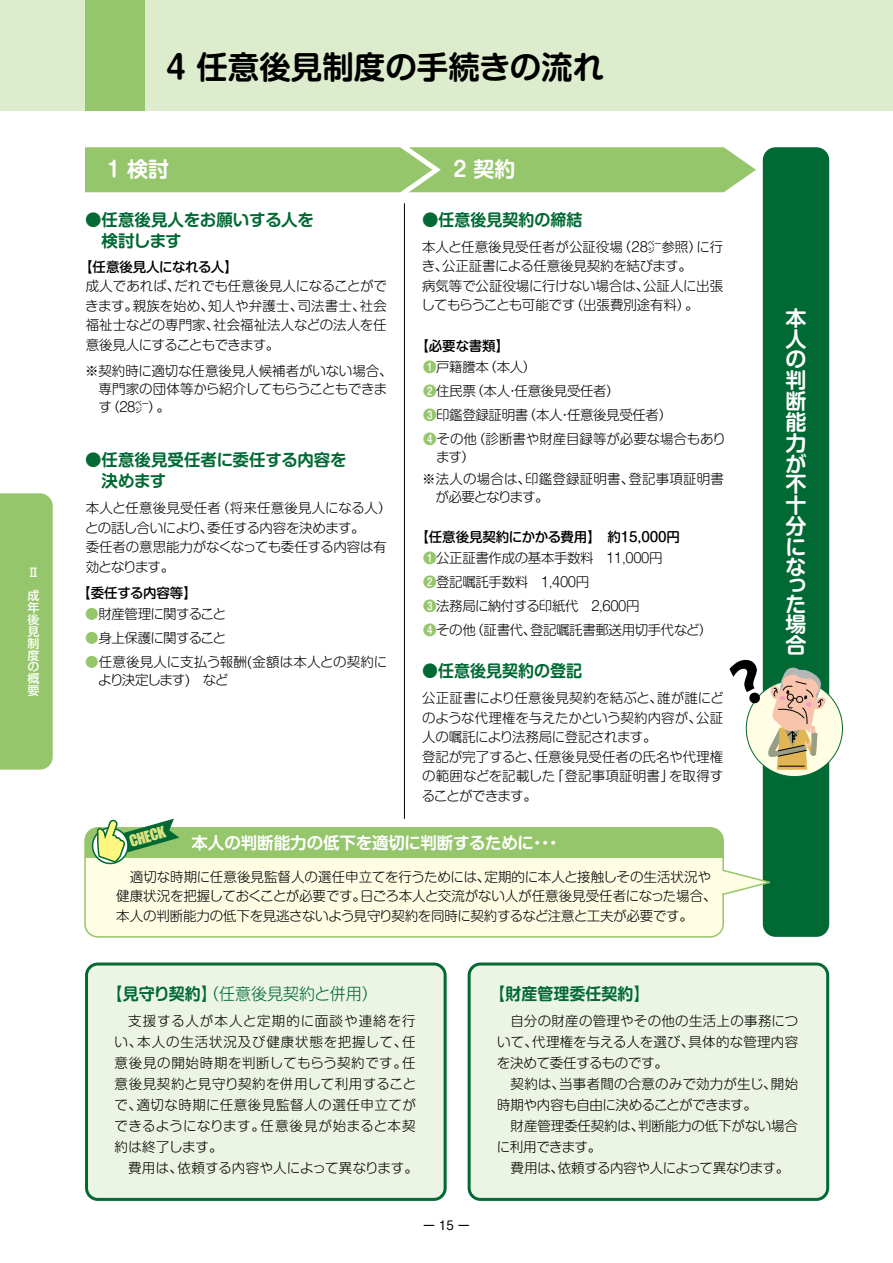
<style>
.page{position:relative;width:893px;height:1263px;background:#fff}
.page>*{position:absolute;margin:0;border:0;box-sizing:border-box;transform-origin:0 0}
.t1{font:700 31.5px "Shin M Go Pro De";color:#000}
.t2{font:700 21px/20.7px "Shin M Go Pro De";color:#fff}
.t3{font:700 16.5px/21px "Shin M Go Pro De";color:#006934}
.t4{font:700 16.5px "Shin M Go Pro De";color:#fff}
.t5{font:300 16.5px "Shin M Go Pro";color:#006934}
.t6{font:14.85px "Impact";color:#d9e480}
.t7{font:300 13.5px/19.5px "Shin M Go Pro";letter-spacing:-.01em;color:#000}
.t8{font:300 13.5px/24px "Shin M Go Pro";letter-spacing:-.03em;color:#000}
.t9{font:500 13.5px "Shin M Go Pro";letter-spacing:-.01em;color:#000}
.t10{font:300 13.5px/18px "Shin M Go Pro";letter-spacing:.01em;color:#000}
.t11{font:300 13.5px "Shin M Go Pro";letter-spacing:-.06em;color:#000}
.t12{font:300 13.5px "Shin M Go Pro";letter-spacing:-.035em;color:#000}
.t13{font:500 13.5px "Shin M Go Pro";letter-spacing:-.03em;color:#000}
.t14{font:500 12px/11.9px "Shin Go Pro";color:#fff}
.t15{font:12px "Shin M Go Pro";color:#000}
.s1{color:#96c66b}
.s2{font-weight:500;color:#96c66b}
.s3{font-family:"Shin M Go Pro De";font-weight:700}
</style>
<div class="page">
<div style="left:85px;top:147px;width:671px;height:45px;background:#96c66b"></div>
<hr style="left:404px;top:203px;width:1px;height:616px;background:#000">
<div style="left:763px;top:147px;width:66px;height:790px;background:#006934;border-radius:13px"></div>
<div style="left:746px;top:680px;width:96px;height:96px;background:#fffde4;border-radius:50%"></div>
<svg style="left:729px;top:659px;width:97px;height:111px"></svg>
<svg style="left:84px;top:826px;width:687px;height:112px;background:#f8f9e0"></svg>
<svg style="left:85px;top:817px;width:638px;height:47px"></svg>
<div style="left:85px;top:962px;width:362px;height:239px;background:#ecf5e3"></div>
<div style="left:468px;top:962px;width:361px;height:239px;background:#ecf5e3"></div>
<div style="left:0;top:0;width:893px;height:110px;background:#deecce"></div>
<div style="left:0;top:493px;width:53px;height:277px;background:#96c66b"></div>
<div style="left:85px;top:0;width:60px;height:110px;background:#96c66b"></div>
<p class="t14" style="left:28px;top:559px;width:13px;line-height:23.4px">Ⅱ成</p>
<p class="t14" style="left:28px;top:600px;width:13px;text-align:justify">年後見制度の概要</p>
<h1 class="t1" style="left:166px;top:41px;width:440px">4 任意後見制度の手続きの流れ</h1>
<h2 class="t2" style="left:103px;top:156px;width:68px">１ 検討</h2>
<h2 class="t2" style="left:449px;top:156px;width:68px">２ 契約</h2>
<p class="t3" style="left:85px;top:207px;width:230px">●任意後見人をお願いする人を　検討します</p>
<p class="t7" style="left:85px;top:275px;width:303px;text-align:justify">成人であれば、だれでも任意後見人になることができます。親族を始め、知人や弁護士、司法書士、社会福祉士などの専門家、社会福祉法人などの法人を任意後見人にすることもできます。</p>
<p class="t13" style="left:79px;top:256px;width:160px">【任意後見人になれる人】</p>
<p class="t7" style="left:98px;top:360px;width:296px;line-height:18px;text-indent:-13px">※契約時に適切な任意後見人候補者がいない場合、専門家の団体等から紹介してもらうこともできます（28㌻）。</p>
<p class="t3" style="left:85px;top:447px;width:263px">●任意後見受任者に委任する内容を　決めます</p>
<p class="t7" style="left:85px;top:497px;width:308px">本人と任意後見受任者（将来任意後見人になる人）との話し合いにより、委任する内容を決めます。<br>委任者の意思能力がなくなっても委任する内容は有効となります。</p>
<p class="t9" style="left:77px;top:582px;width:121px">【委任する内容等】</p>
<p class="t11" style="left:85px;top:602px;width:143px"><span class="s1">●</span>財産管理に関すること</p>
<p class="t11" style="left:85px;top:626px;width:143px"><span class="s1">●</span>身上保護に関すること</p>
<p class="t7" style="left:98px;top:651px;width:290px;line-height:18px;text-indent:-13px"><span class="s1">●</span>任意後見人に支払う報酬(金額は本人との契約により決定します)　など</p>
<p class="t3" style="left:422px;top:207px;width:162px">●任意後見契約の締結</p>
<p class="t7" style="left:421px;top:235px;width:303px">本人と任意後見受任者が公証役場（28㌻参照）に行き、公正証書による任意後見契約を結びます。<br>病気等で公証役場に行けない場合は、公証人に出張してもらうことも可能です（出張費別途有料）。</p>
<p class="t9" style="left:415px;top:335px;width:95px">【必要な書類】</p>
<p class="t8" style="left:423px;top:353px;width:304px"><span class="s2">❶</span>戸籍謄本（本人）<br><span class="s2">❷</span>住民票（本人・任意後見受任者）<br><span class="s2">❸</span>印鑑登録証明書（本人・任意後見受任者）<br><span class="s2">❹</span>その他（診断書や財産目録等が必要な場合もあり</p>
<p class="t7" style="left:436px;top:445px;width:40px">ます）</p>
<p class="t10" style="left:435px;top:468px;width:290px;text-indent:-13px">※法人の場合は、印鑑登録証明書、登記事項証明書が必要となります。</p>
<p class="t9" style="left:415px;top:526px;width:266px">【任意後見契約にかかる費用】　約15,000円</p>
<p class="t8" style="left:423px;top:544px;width:291px"><span class="s2">❶</span>公正証書作成の基本手数料　11,000円<br><span class="s2">❷</span>登記嘱託手数料　1,400円<br><span class="s2">❸</span>法務局に納付する印紙代　2,600円<br><span class="s2">❹</span>その他（証書代、登記嘱託書郵送用切手代など）</p>
<p class="t3" style="left:422px;top:659px;width:162px">●任意後見契約の登記</p>
<p class="t7" style="left:422px;top:687px;width:304px">公正証書により任意後見契約を結ぶと、誰が誰にどのような代理権を与えたかという契約内容が、公証人の嘱託により法務局に登記されます。<br>登記が完了すると、任意後見受任者の氏名や代理権の範囲などを記載した「登記事項証明書」を取得することができます。</p>
<p class="t6" style="left:127px;top:830px;width:38px;rotate:-16deg">CHECK</p>
<p class="t4" style="left:191px;top:829px;width:372px">本人の判断能力の低下を適切に判断するために・・・</p>
<p class="t7" style="left:116px;top:865px;width:602px;text-indent:14px">適切な時期に任意後見監督人の選任申立てを行うためには、定期的に本人と接触しその生活状況や健康状況を把握しておくことが必要です。日ごろ本人と交流がない人が任意後見受任者になった場合、本人の判断能力の低下を見逃さないよう見守り契約を同時に契約するなど注意と工夫が必要です。</p>
<p class="t5" style="left:107px;top:980px;width:273px"><span class="s3">【見守り契約】</span>（任意後見契約と併用）</p>
<p class="t3" style="left:489px;top:981px;width:162px">【財産管理委任契約】</p>
<h2 class="t2" style="left:785px;top:305px;width:22px;text-align:justify">本人の判断能力が不十分にな</h2>
<h2 class="t2" style="left:785px;top:574px;width:21px;line-height:18.5px">った</h2>
<h2 class="t2" style="left:785px;top:611px;width:22px">場合</h2>
<p class="t7" style="left:115px;top:1008px;width:303px;line-height:21px;text-align:justify;text-indent:14px">支援する人が本人と定期的に面談や連絡を行い、本人の生活状況及び健康状態を把握して、任意後見の開始時期を判断してもらう契約です。任意後見契約と見守り契約を併用して利用することで、適切な時期に任意後見監督人の選任申立てができるようになります。任意後見が始まると本契約は終了します。</p>
<p class="t7" style="left:128px;top:1156px;width:291px">費用は、依頼する内容や人によって異なります。</p>
<p class="t15" style="left:423px;top:1216px;width:48px">ー 15 ー</p>
<p class="t7" style="left:497px;top:1008px;width:303px;line-height:21px;text-align:justify;text-indent:14px">自分の財産の管理やその他の生活上の事務について、代理権を与える人を選び、具体的な管理内容を決めて委任するものです。</p>
<p class="t7" style="left:497px;top:1071px;width:303px;line-height:21px;text-indent:14px">契約は、当事者間の合意のみで効力が生じ、開始時期や内容も自由に決めることができます。</p>
<p class="t7" style="left:497px;top:1113px;width:303px;line-height:21px;text-indent:14px">財産管理委任契約は、判断能力の低下がない場合に利用できます。</p>
<p class="t12" style="left:511px;top:1157px;width:280px">費用は、依頼する内容や人によって異なります。</p>
</div>
